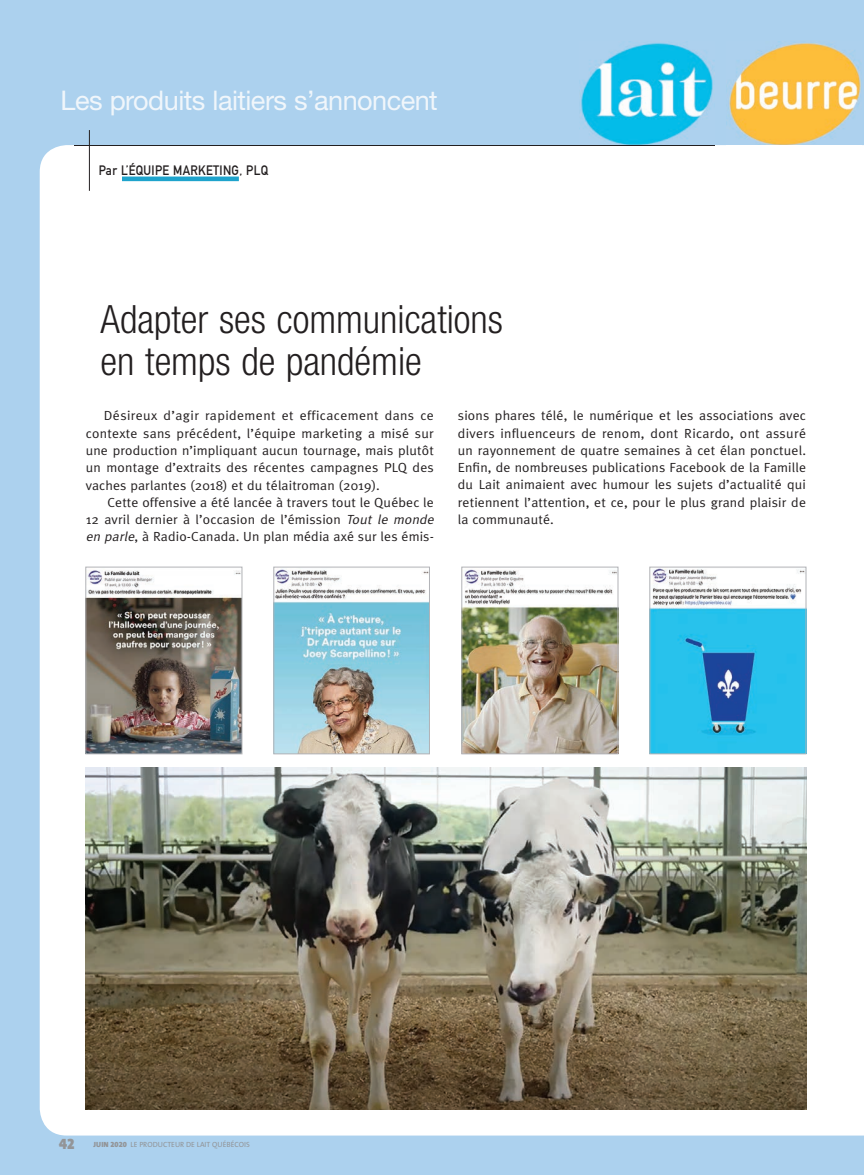
<style>
.page{position:relative;width:864px;height:1175px;background:#acd1ee}
.page>*{position:absolute;margin:0;border:0;box-sizing:border-box;transform-origin:0 0}
.t1{font:300 condensed 39px/42px "Helvetica Neue";color:#231f20}
.t2{font:27.15px "Helvetica Neue";letter-spacing:-.02em;color:#f0f6fb}
.t3{font:15px "The Mix Black Caps";color:#939598}
.t4{font:13.5px "DIN Mittelschrift";letter-spacing:.025em;color:#231f20;scale:.9 1}
.t5{font:13.2px/17.2px "Meta Plus Normal";letter-spacing:.01em;color:#231f20;text-align:justify;scale:1.05 1}
.t6{font:7.5px "The Sans";color:#939598}
.s1{font-style:italic}
.s2{font-weight:900}
.s3{font-family:"The Sans Black Expert"}
</style>
<div class="page">
<div style="left:40px;top:145px;width:824px;height:990px;background:#fff"></div>
<hr style="left:89px;top:130px;width:1px;height:61px;background:#231f20">
<hr style="left:74px;top:145px;width:641px;height:1px;background:#231f20">
<img style="left:726px;top:43px;width:135px;height:105px">
<img style="left:579px;top:43px;width:135px;height:105px">
<img style="left:579px;top:145px;width:135px;height:1px">
<div style="left:91px;top:156px;width:171px;height:25px;background:#fff"></div>
<svg style="left:122px;top:177px;width:117px;height:4px"></svg>
<img style="left:87px;top:569px;width:153px;height:183px">
<div style="left:85px;top:567px;width:157px;height:187px;border:1px solid #b2b3b7"></div>
<img style="left:275px;top:569px;width:153px;height:183px">
<div style="left:273px;top:567px;width:157px;height:187px;border:1px solid #b2b3b7"></div>
<img style="left:463px;top:569px;width:153px;height:183px">
<div style="left:461px;top:567px;width:157px;height:187px;border:1px solid #b2b3b7"></div>
<img style="left:651px;top:569px;width:153px;height:183px">
<div style="left:649px;top:567px;width:157px;height:187px;border:1px solid #b2b3b7"></div>
<img style="left:86px;top:768px;width:720px;height:341px">
<h2 class="t2" style="left:61px;top:91px;width:379px">Les produits laitiers s’annoncent</h2>
<p class="t4" style="left:99px;top:165px;width:190px">Par L’ÉQUIPE MARKETING, PLQ</p>
<h1 class="t1" style="left:101px;top:301px;width:404px">Adapter ses communications en temps de pandémie</h1>
<p class="t5" style="left:86px;top:407px;width:333px;text-indent:18px">Désireux d’agir rapidement et efficacement dans ce contexte sans précédent, l’équipe marketing a misé sur une production n’impliquant aucun tournage, mais plutôt un montage d’extraits des récentes campagnes PLQ des vaches parlantes (2018) et du télaitroman (2019).</p>
<p class="t5" style="left:86px;top:493px;width:335px;text-align:left;text-indent:22px">Cette offensive a été lancée à travers tout le Québec le<br>12 avril dernier à l’occasion de l’émission <span class="s1">Tout le monde en parle</span>, à Radio-Canada. Un plan média axé sur les émis-</p>
<p class="t5" style="left:458px;top:407px;width:333px">sions phares télé, le numérique et les associations avec divers influenceurs de renom, dont Ricardo, ont assuré un rayonnement de quatre semaines à cet élan ponctuel.<br>Enfin, de nombreuses publications Facebook de la Famille du Lait animaient avec humour les sujets d’actualité qui retiennent l’attention, et ce, pour le plus grand plaisir de la communauté.</p>
<p class="t3" style="left:59px;top:1138px;width:17px">42</p>
<p class="t6" style="left:94px;top:1141px;width:158px"><span class="s2">JUIN</span> <span class="s3">2020</span> LE PRODUCTEUR DE LAIT QUÉBÉCOIS</p>
</div>
